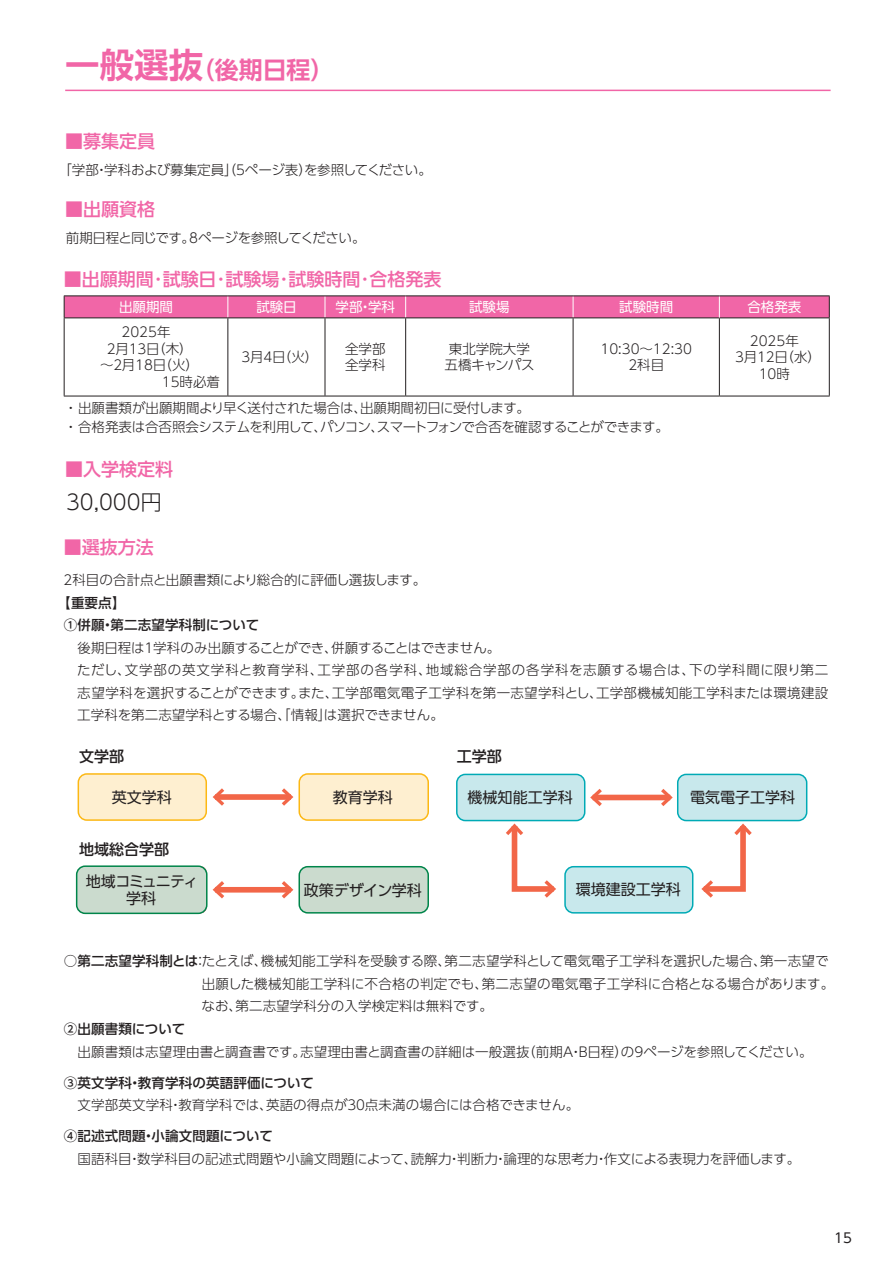
<style>
.page{position:relative;width:893px;height:1263px;background:#fff}
.page>*{position:absolute;margin:0;border:0;box-sizing:border-box;transform-origin:0 0}
.t1{font:700 24px "UD Shin Go Pr 6 De";color:#f166a7}
.t2{font:300 21px "UD Shin Go Pr 6";color:#231f20}
.t3{font:500 18px "UD Shin Go Pr 6";color:#f166a7}
.t4{font:15px "UD Shin Go Pr 6";color:#231f20}
.t5{font:500 15px "UD Shin Go Pr 6";color:#231f20}
.t6{font:15px "UD Shin Go Pr 6";letter-spacing:-.07em;color:#231f20}
.t7{font:300 13.5px/22.5px "UD Shin Go Pr 6";color:#231f20;text-align:justify}
.t8{font:500 13.5px "UD Shin Go Pr 6";letter-spacing:.01em;color:#231f20}
.t9{font:300 13.5px "UD Shin Go Pr 6";letter-spacing:-.025em;color:#231f20}
.t10{font:300 13.5px "UD Shin Go Pr 6";letter-spacing:-.05em;color:#231f20}
.t11{font:300 13.5px "UD Shin Go Pr 6";letter-spacing:-.02em;color:#231f20}
.t12{font:300 13.5px "UD Shin Go Pr 6";letter-spacing:-.03em;color:#231f20}
.t13{font:300 13.5px "UD Shin Go Pr 6";letter-spacing:-.035em;color:#231f20}
.t14{font:13.5px "UD Shin Go Pr 6";color:#fff}
.t15{font:13.5px "UD Shin Go Pr 6";color:#231f20}
.s1{font-size:34.5px}
.s2{font-weight:500}
</style>
<div class="page">
<hr style="left:65px;top:90px;width:766px;height:1px;background:#f166a7">
<div style="left:215px;top:794px;width:76px;height:6px;background:#f26648"></div>
<svg style="left:212px;top:788px;width:16px;height:18px"></svg>
<svg style="left:278px;top:788px;width:16px;height:18px"></svg>
<div style="left:215px;top:887px;width:76px;height:5px;background:#f26648"></div>
<svg style="left:212px;top:881px;width:16px;height:18px"></svg>
<svg style="left:278px;top:881px;width:16px;height:18px"></svg>
<div style="left:78px;top:774px;width:128px;height:46px;background:#feefd0;border-radius:9px"></div>
<div style="left:78px;top:773px;width:129px;height:48px;border:2px solid #fcb814;border-radius:9px"></div>
<div style="left:299px;top:774px;width:129px;height:46px;background:#feefd0;border-radius:9px"></div>
<div style="left:298px;top:773px;width:131px;height:48px;border:2px solid #fcb814;border-radius:9px"></div>
<div style="left:299px;top:867px;width:129px;height:46px;background:#cbdbce;border-radius:9px"></div>
<div style="left:298px;top:866px;width:131px;height:47px;border:2px solid #00854a;border-radius:9px"></div>
<div style="left:77px;top:866px;width:130px;height:47px;background:#cbdbce;border-radius:9px"></div>
<div style="left:76px;top:865px;width:132px;height:49px;border:2px solid #00854a;border-radius:9px"></div>
<div style="left:457px;top:774px;width:128px;height:46px;background:#c8e8ec;border-radius:9px"></div>
<div style="left:456px;top:774px;width:129px;height:47px;border:2px solid #00aab5;border-radius:9px"></div>
<div style="left:565px;top:867px;width:128px;height:46px;background:#c8e8ec;border-radius:9px"></div>
<div style="left:564px;top:866px;width:129px;height:47px;border:2px solid #00aab5;border-radius:9px"></div>
<div style="left:678px;top:774px;width:129px;height:46px;background:#c8e8ec;border-radius:9px"></div>
<div style="left:677px;top:774px;width:130px;height:47px;border:2px solid #00aab5;border-radius:9px"></div>
<div style="left:593px;top:795px;width:77px;height:5px;background:#f26648"></div>
<svg style="left:590px;top:789px;width:15px;height:17px"></svg>
<svg style="left:657px;top:789px;width:16px;height:17px"></svg>
<svg style="left:502px;top:820px;width:57px;height:78px"></svg>
<svg style="left:698px;top:820px;width:57px;height:78px"></svg>
<hr style="left:228px;top:318px;width:1px;height:78px;background:#231f20">
<hr style="left:325px;top:318px;width:1px;height:78px;background:#231f20">
<hr style="left:405px;top:318px;width:1px;height:78px;background:#231f20">
<hr style="left:573px;top:318px;width:1px;height:78px;background:#231f20">
<hr style="left:719px;top:318px;width:1px;height:78px;background:#231f20">
<hr style="left:64px;top:295px;width:164px;height:1px;background:#231f20">
<hr style="left:228px;top:295px;width:97px;height:1px;background:#231f20">
<hr style="left:325px;top:295px;width:81px;height:1px;background:#231f20">
<hr style="left:406px;top:295px;width:167px;height:1px;background:#231f20">
<hr style="left:573px;top:295px;width:146px;height:1px;background:#231f20">
<hr style="left:719px;top:295px;width:111px;height:1px;background:#231f20">
<svg style="left:64px;top:296px;width:766px;height:22px;background:#e763a1"></svg>
<hr style="left:64px;top:318px;width:1px;height:78px;background:#231f20">
<hr style="left:829px;top:318px;width:1px;height:78px;background:#231f20">
<hr style="left:64px;top:396px;width:164px;height:1px;background:#231f20">
<hr style="left:228px;top:396px;width:97px;height:1px;background:#231f20">
<hr style="left:325px;top:396px;width:81px;height:1px;background:#231f20">
<hr style="left:406px;top:396px;width:167px;height:1px;background:#231f20">
<hr style="left:573px;top:396px;width:146px;height:1px;background:#231f20">
<hr style="left:719px;top:396px;width:111px;height:1px;background:#231f20">
<p class="t1" style="left:65px;top:50px;width:271px"><span class="s1">一般選抜</span>（後期日程）</p>
<p class="t3" style="left:65px;top:126px;width:91px">■募集定員</p>
<p class="t12" style="left:58px;top:159px;width:375px">「学部・学科および募集定員」（５ページ表）を参照してください。</p>
<p class="t3" style="left:65px;top:194px;width:91px">■出願資格</p>
<p class="t13" style="left:66px;top:227px;width:301px">前期日程と同じです。8ページを参照してください。</p>
<p class="t3" style="left:64px;top:264px;width:379px">■出願期間･試験日･試験場･試験時間･合格発表</p>
<p class="t14" style="left:119px;top:296px;width:55px">出願期間</p>
<p class="t14" style="left:256px;top:296px;width:42px">試験日</p>
<p class="t14" style="left:336px;top:296px;width:61px">学部・学科</p>
<p class="t14" style="left:469px;top:296px;width:42px">試験場</p>
<p class="t14" style="left:619px;top:296px;width:55px">試験時間</p>
<p class="t14" style="left:747px;top:296px;width:56px">合格発表</p>
<p class="t7" style="left:121px;top:320px;width:51px">2025年</p>
<p class="t7" style="left:107px;top:337px;width:87px">2月13日（木）</p>
<p class="t7" style="left:100px;top:353px;width:100px">〜２月18日（火）</p>
<p class="t7" style="left:162px;top:370px;width:60px">15時必着</p>
<p class="t7" style="left:750px;top:329px;width:51px">2025年</p>
<p class="t7" style="left:735px;top:345px;width:87px">3月12日（水）</p>
<p class="t7" style="left:759px;top:362px;width:33px">10時</p>
<p class="t7" style="left:345px;top:337px;width:42px">全学部</p>
<p class="t7" style="left:345px;top:353px;width:42px">全学科</p>
<p class="t7" style="left:449px;top:337px;width:82px">東北学院大学</p>
<p class="t13" style="left:445px;top:354px;width:92px">五橋キャンパス</p>
<p class="t7" style="left:600px;top:337px;width:93px">10:30〜12:30</p>
<p class="t7" style="left:628px;top:353px;width:37px">2科目</p>
<p class="t7" style="left:239px;top:345px;width:81px">３月4日（火）</p>
<p class="t11" style="left:64px;top:396px;width:467px">・ 出願書類が出願期間より早く送付された場合は、出願期間初日に受付します。</p>
<p class="t10" style="left:64px;top:416px;width:606px">・ 合格発表は合否照会システムを利用して、パソコン、スマートフォンで合否を確認することができます。</p>
<p class="t3" style="left:65px;top:455px;width:110px">■入学検定料</p>
<p class="t2" style="left:66px;top:485px;width:97px">30,000円</p>
<p class="t3" style="left:64px;top:533px;width:91px">■選抜方法</p>
<p class="t9" style="left:61px;top:569px;width:367px">２科目の合計点と出願書類により総合的に評価し選抜します。</p>
<p class="t8" style="left:57px;top:592px;width:70px">【重要点】</p>
<p class="t8" style="left:64px;top:614px;width:197px">①併願・第二志望学科制について</p>
<p class="t9" style="left:64px;top:637px;width:438px">　後期日程は１学科のみ出願することができ、併願することはできません。</p>
<p class="t7" style="left:77px;top:658px;width:753px">ただし、文学部の英文学科と教育学科、工学部の各学科、地域総合学部の各学科を志願する場合は、下の学科間に限り第二志望学科を選択することができます。また、工学部電気電子工学科を第一志望学科とし、工学部機械知能工学科または環境建設工学科を第二志望学科とする場合、「情報」は選択できません。</p>
<p class="t5" style="left:79px;top:744px;width:47px">文学部</p>
<p class="t4" style="left:112px;top:785px;width:62px">英文学科</p>
<p class="t5" style="left:79px;top:837px;width:92px">地域総合学部</p>
<p class="t6" style="left:86px;top:869px;width:114px">地域コミュニティ</p>
<p class="t4" style="left:126px;top:886px;width:32px">学科</p>
<p class="t4" style="left:333px;top:785px;width:62px">教育学科</p>
<p class="t4" style="left:304px;top:878px;width:120px">政策デザイン学科</p>
<p class="t5" style="left:457px;top:744px;width:46px">工学部</p>
<p class="t4" style="left:468px;top:785px;width:107px">機械知能工学科</p>
<p class="t4" style="left:690px;top:785px;width:107px">電気電子工学科</p>
<p class="t4" style="left:576px;top:878px;width:107px">環境建設工学科</p>
<p class="t7" style="left:202px;top:950px;width:634px;text-align:left;text-indent:-138px"><span class="s2">○第二志望学科制とは</span>：たとえば、機械知能工学科を受験する際、第二志望学科として電気電子工学科を選択した場合、第一志望で出願した機械知能工学科に不合格の判定でも、第二志望の電気電子工学科に合格となる場合があります。なお、第二志望学科分の入学検定料は無料です。</p>
<p class="t8" style="left:64px;top:1018px;width:123px">②出願書類について</p>
<p class="t7" style="left:64px;top:1040px;width:750px">　出願書類は志望理由書と調査書です。志望理由書と調査書の詳細は一般選抜（前期A・B日程）の9ページを参照してください。</p>
<p class="t8" style="left:64px;top:1071px;width:252px">③英文学科・教育学科の英語評価について</p>
<p class="t7" style="left:64px;top:1093px;width:517px">　文学部英文学科・教育学科では、英語の得点が３０点未満の場合には合格できません。</p>
<p class="t8" style="left:64px;top:1125px;width:211px">④記述式問題・小論文問題について</p>
<p class="t7" style="left:64px;top:1147px;width:738px">　国語科目・数学科目の記述式問題や小論文問題によって、読解力・判断力・論理的な思考力・作文による表現力を評価します。</p>
<p class="t15" style="left:834px;top:1227px;width:19px">15</p>
</div>
